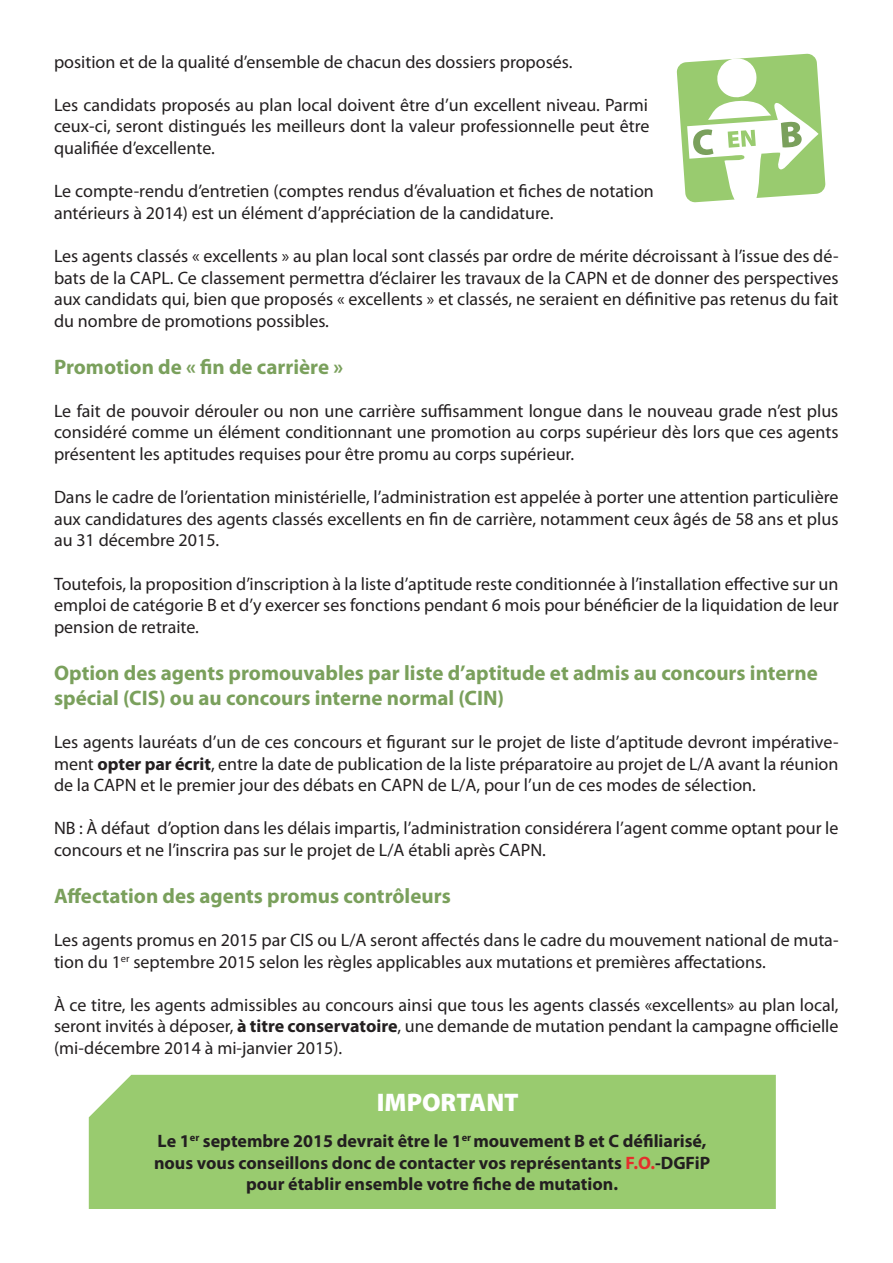
<style>
.page{position:relative;width:893px;height:1263px;background:#fff}
.page>*{position:absolute;margin:0;border:0;box-sizing:border-box;transform-origin:0 0}
.t1{font:900 25.5px "Myriad Pro";color:#fff}
.t2{font:700 21px/25.2px "Myriad Pro";color:#7aa05c}
.t3{font:18px/21.6px "Myriad Pro";color:#231f20;text-align:justify}
.t4{font:700 18px "Myriad Pro";color:#231f20}
.s1{font-weight:700}
.s2{color:#e42e2c}
</style>
<div class="page">
<div style="left:89px;top:1075px;width:687px;height:134px;background:#99cb6f"></div>
<svg style="left:676px;top:53px;width:150px;height:150px"></svg>
<p class="t3" style="left:54px;top:50px;width:520px">position et de la qualité d’ensemble de chacun des dossiers proposés.</p>
<p class="t3" style="left:54px;top:94px;width:597px">Les candidats proposés au plan local doivent être d’un excellent niveau. Parmi ceux-ci, seront distingués les meilleurs dont la valeur professionnelle peut être qualifiée d’excellente.</p>
<p class="t3" style="left:54px;top:180px;width:601px">Le compte-rendu d’entretien (comptes rendus d’évaluation et fiches de notation antérieurs à 2014) est un élément d’appréciation de la candidature.</p>
<p class="t3" style="left:54px;top:245px;width:786px">Les agents classés « excellents » au plan local sont classés par ordre de mérite décroissant à l’issue des dé&shy;bats de la CAPL. Ce classement permettra d’éclairer les travaux de la CAPN et de donner des perspectives aux candidats qui, bien que proposés « excellents » et classés, ne seraient en définitive pas retenus du fait du nombre de promotions possibles.</p>
<p class="t2" style="left:54px;top:353px;width:291px">Promotion de « fin de carrière »</p>
<p class="t3" style="left:54px;top:400px;width:786px">Le fait de pouvoir dérouler ou non une carrière suffisamment longue dans le nouveau grade n’est plus considéré comme un élément conditionnant une promotion au corps supérieur dès lors que ces agents présentent les aptitudes requises pour être promu au corps supérieur.</p>
<p class="t3" style="left:54px;top:486px;width:786px">Dans le cadre de l’orientation ministérielle, l’administration est appelée à porter une attention particulière aux candidatures des agents classés excellents en fin de carrière, notamment ceux âgés de 58 ans et plus au 31 décembre 2015.</p>
<p class="t3" style="left:54px;top:572px;width:786px">Toutefois, la proposition d’inscription à la liste d’aptitude reste conditionnée à l’installation effective sur un emploi de catégorie B et d’y exercer ses fonctions pendant 6 mois pour bénéficier de la liquidation de leur pension de retraite.</p>
<p class="t2" style="left:54px;top:659px;width:765px">Option des agents promouvables par liste d’aptitude et admis au concours interne spécial (CIS) ou au concours interne normal (CIN)</p>
<p class="t3" style="left:54px;top:731px;width:786px">Les agents lauréats d’un de ces concours et figurant sur le projet de liste d’aptitude devront impérative&shy;ment <span class="s1">opter par écrit</span>, entre la date de publication de la liste préparatoire au projet de L/A avant la réunion de la CAPN et le premier jour des débats en CAPN de L/A, pour l’un de ces modes de sélection.</p>
<p class="t3" style="left:54px;top:817px;width:786px">NB : À défaut d’option dans les délais impartis, l’administration considérera l’agent comme optant pour le concours et ne l’inscrira pas sur le projet de L/A établi après CAPN.</p>
<p class="t2" style="left:54px;top:882px;width:398px">Affectation des agents promus contrôleurs</p>
<p class="t3" style="left:54px;top:929px;width:786px">Les agents promus en 2015 par CIS ou L/A seront affectés dans le cadre du mouvement national de muta&shy;tion du 1<sup>er</sup> septembre 2015 selon les règles applicables aux mutations et premières affectations.</p>
<p class="t3" style="left:54px;top:994px;width:786px">À ce titre, les agents admissibles au concours ainsi que tous les agents classés «excellents» au plan local, seront invités à déposer, <span class="s1">à titre conservatoire</span>, une demande de mutation pendant la campagne officielle (mi-décembre 2014 à mi-janvier 2015).</p>
<p class="t1" style="left:377px;top:1088px;width:144px">IMPORTANT</p>
<p class="t4" style="left:158px;top:1129px;width:550px">Le 1<sup>er</sup> septembre 2015 devrait être le 1<sup>er</sup> mouvement B et C défiliarisé,</p>
<p class="t4" style="left:154px;top:1151px;width:558px">nous vous conseillons donc de contacter vos représentants <span class="s2">F.O.</span>-DGFiP</p>
<p class="t4" style="left:246px;top:1172px;width:374px">pour établir ensemble votre fiche de mutation.</p>
</div>
